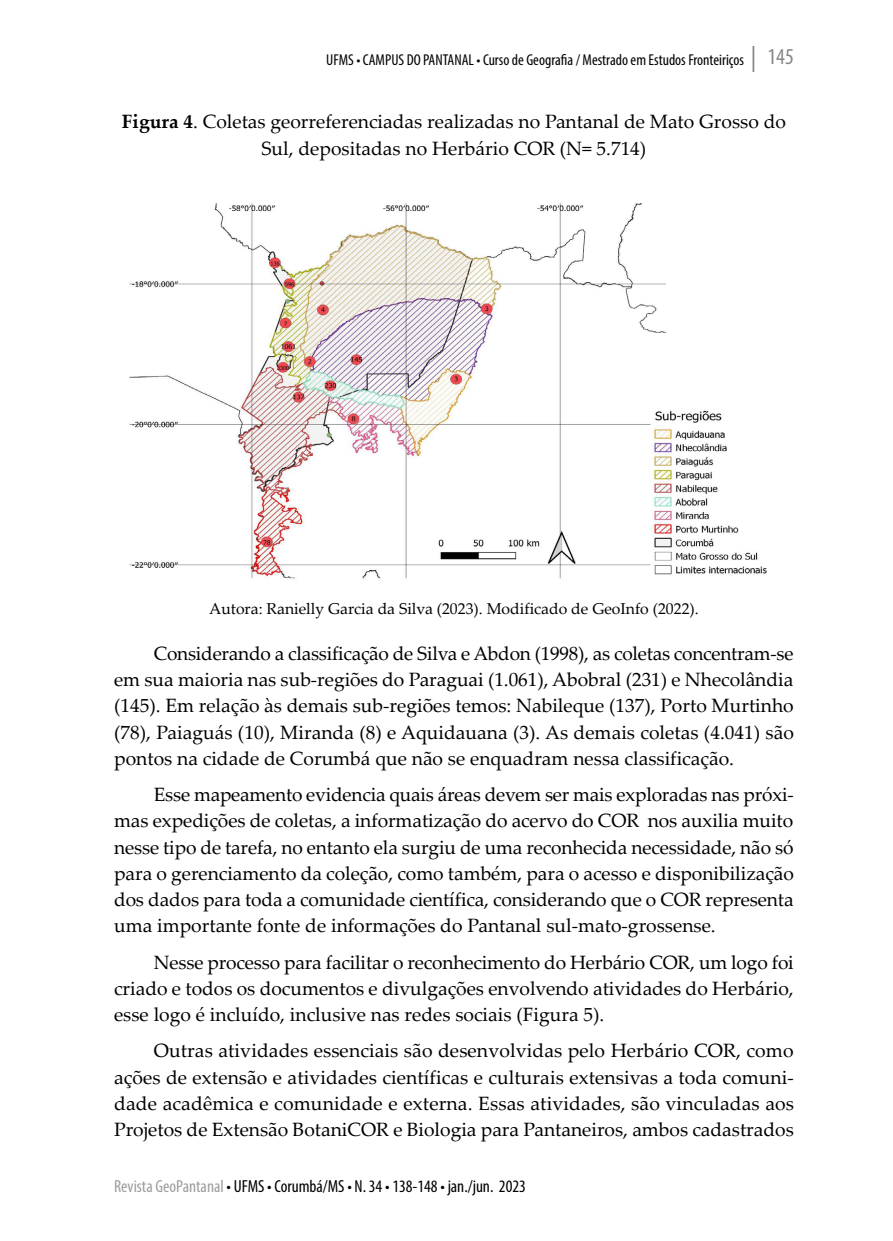
<style>
.page{position:relative;width:893px;height:1241px;background:#fff}
.page>*{position:absolute;margin:0;border:0;box-sizing:border-box;transform-origin:0 0}
._09_-_Corpo_do_Texto{font:19.25px/26.2px "Palatino Linotype";color:#000;text-align:justify}
._10_-_Legenda{font:19.25px/26.2px "Palatino Linotype";color:#000;text-align:center}
.t1{font:condensed 17.5px "Myriad Pro";color:#000}
.t2{font:condensed 15.75px "Myriad Pro";color:#000}
.Fonte{font:15.75px "Palatino Linotype";color:#000}
.s1{font-size:22.75px;color:#878787}
.s2{font-weight:700}
.s3{color:#9d9d9c}
</style>
<div class="page">
<hr style="left:752px;top:46px;width:2px;height:26px;background:#878787">
<img style="left:129px;top:203px;width:638px;height:376px">
<p class="t2" style="left:326px;top:50px;width:469px">UFMS • CAMPUS DO PANTANAL • Curso de Geografia / Mestrado em Estudos Fronteiriços <span class="s1">145</span></p>
<p class="_10_-_Legenda" style="left:122px;top:108px;width:666px"><span class="s2">Figura 4</span>. Coletas georreferenciadas realizadas no Pantanal de Mato Grosso do<br>Sul, depositadas no Herbário COR (N= 5.714)</p>
<p class="Fonte" style="left:209px;top:597px;width:491px">Autora: Ranielly Garcia da Silva (2023). Modificado de GeoInfo (2022).</p>
<p class="_09_-_Corpo_do_Texto" style="left:114px;top:639px;width:681px;text-indent:40px">Considerando a classificação de Silva e Abdon (1998), as coletas concentram-se em sua maioria nas sub-regiões do Paraguai (1.061), Abobral (231) e Nhecolândia (145). Em relação às demais sub-regiões temos: Nabileque (137), Porto Murtinho (78), Paiaguás (10), Miranda (8) e Aquidauana (3). As demais coletas (4.041) são pontos na cidade de Corumbá que não se enquadram nessa classificação.</p>
<p class="_09_-_Corpo_do_Texto" style="left:114px;top:780px;width:681px;text-indent:40px">Esse mapeamento evidencia quais áreas devem ser mais exploradas nas próxi&shy;mas expedições de coletas, a informatização do acervo do COR nos auxilia muito nesse tipo de tarefa, no entanto ela surgiu de uma reconhecida necessidade, não só para o gerenciamento da coleção, como também, para o acesso e disponibilização dos dados para toda a comunidade científica, considerando que o COR representa uma importante fonte de informações do Pantanal sul-mato-grossense.</p>
<p class="_09_-_Corpo_do_Texto" style="left:114px;top:948px;width:681px;text-indent:40px">Nesse processo para facilitar o reconhecimento do Herbário COR, um logo foi criado e todos os documentos e divulgações envolvendo atividades do Herbário, esse logo é incluído, inclusive nas redes sociais (Figura 5).</p>
<p class="_09_-_Corpo_do_Texto" style="left:114px;top:1036px;width:682px;text-indent:40px">Outras atividades essenciais são desenvolvidas pelo Herbário COR, como ações de extensão e atividades científicas e culturais extensivas a toda comuni&shy;dade acadêmica e comunidade e externa. Essas atividades, são vinculadas aos Projetos de Extensão BotaniCOR e Biologia para Pantaneiros, ambos cadastrados</p>
<p class="t1" style="left:114px;top:1175px;width:413px"><span class="s3">Revista GeoPantanal</span> • UFMS • Corumbá/MS • N. 34 • 138-148 • jan./jun. 2023</p>
</div>
